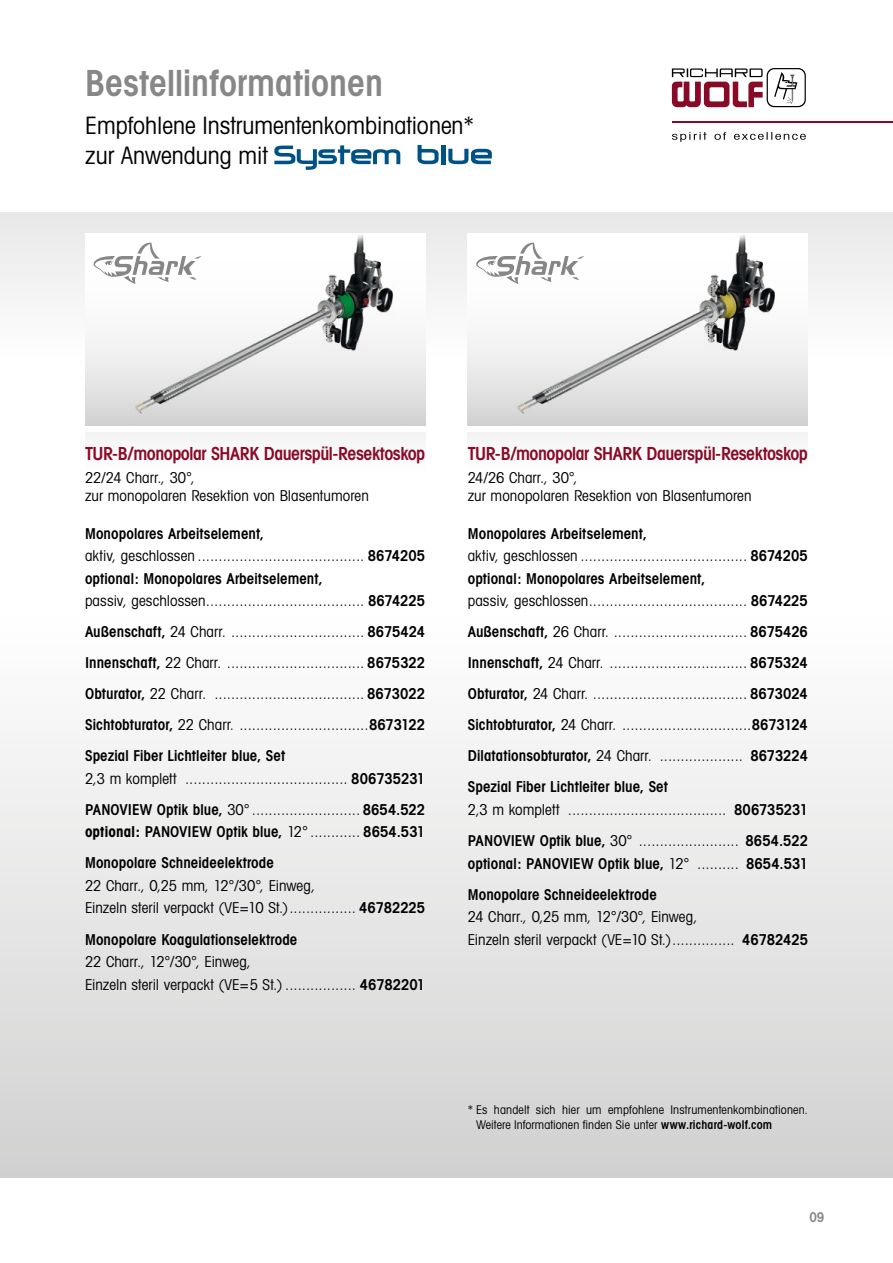
<style>
.page{position:relative;width:893px;height:1263px;background:#fff}
.page>*{position:absolute;margin:0;border:0;box-sizing:border-box;transform-origin:0 0}
.t1{font:600 condensed 36px "Avant Garde";color:#878787}
.t2{font:condensed 24px/29.8px "Avant Garde";color:#000}
.t3{font:600 condensed 18px "Avant Garde";letter-spacing:-.025em;color:#880a26}
.t4{font:condensed 15px/31px "Avant Garde";letter-spacing:.005em;color:#000}
.t5{font:600 condensed 15px/31px "Avant Garde";letter-spacing:.005em;color:#000}
.t6{font:600 condensed 13.5px "Avant Garde";color:#878787}
.t7{font:condensed 12px/15px "Avant Garde";letter-spacing:.01em;color:#000}
.s1{font-weight:600}
.s2{font-weight:700}
.s3{font-weight:400}
</style>
<div class="page">
<svg style="left:0;top:213px;width:893px;height:148px"></svg>
<svg style="left:672px;top:132px;width:134px;height:10px"></svg>
<svg style="left:672px;top:68px;width:134px;height:39px"></svg>
<hr style="left:672px;top:121px;width:221px;height:2px;background:#880a26">
<div style="left:0;top:612px;width:893px;height:566px;background:linear-gradient(to bottom,#fff,#d1d1d0)"></div>
<div style="left:468px;top:234px;width:340px;height:191px;background:linear-gradient(to bottom,#fff,#dcdcdb)"></div>
<div style="left:85px;top:234px;width:340px;height:191px;background:linear-gradient(to bottom,#fff,#dcdcdc)"></div>
<svg style="left:418px;top:145px;width:21px;height:19px"></svg>
<div style="left:441px;top:145px;width:5px;height:19px;background:#005286"></div>
<svg style="left:448px;top:149px;width:44px;height:15px"></svg>
<svg style="left:274px;top:145px;width:126px;height:25px"></svg>
<img style="left:111px;top:234px;width:304px;height:191px">
<img style="left:494px;top:234px;width:303px;height:191px">
<img style="left:0;top:730px;width:1px;height:533px">
<svg style="left:476px;top:243px;width:108px;height:41px"></svg>
<svg style="left:94px;top:243px;width:107px;height:41px"></svg>
<div style="left:468px;top:432px;width:340px;height:40px;background:#f9f9f9"></div>
<div style="left:85px;top:432px;width:340px;height:40px;background:#f9f9f9"></div>
<h1 class="t1" style="left:85px;top:61px;width:300px">Bestellinformationen</h1>
<h2 class="t2" style="left:85px;top:110px;width:391px">Empfohlene Instrumentenkombinationen* zur Anwendung mit</h2>
<p class="t3" style="left:85px;top:443px;width:342px">TUR-B/monopolar SHARK Dauerspül-Resektoskop</p>
<p class="t4" style="left:85px;top:468px;width:285px;line-height:18px">22/24 Charr., 30°,<br>zur monopolaren Resektion von Blasentumoren</p>
<p class="t4" style="left:85px;top:522px;width:342px;line-height:22.5px"><span class="s1">Monopolares Arbeitselement,<br></span>aktiv, geschlossen ........................................ <span class="s1">8674205 optional: Monopolares Arbeitselement,<br></span>passiv, geschlossen...................................... <span class="s1">8674225</span></p>
<p class="t4" style="left:85px;top:616px;width:342px;text-align:justify"><span class="s1">Außenschaft,</span> 24 Charr. ................................ <span class="s1">8675424<br>Innenschaft,</span> 22 Charr. ................................. <span class="s1">8675322<br>Obturator,</span> 22 Charr. .................................... <span class="s1">8673022<br>Sichtobturator,</span> 22 Charr. ...............................<span class="s1">8673122<br>Spezial Fiber Lichtleiter blue, Set</span></p>
<p class="t4" style="left:85px;top:763px;width:342px">2,3 m komplett ....................................... <span class="s1">806735231<br>PANOVIEW Optik blue,</span> 30° .......................... <span class="s1">8654.522</span></p>
<p class="t5" style="left:85px;top:816px;width:342px"><span class="s2">optional:</span> PANOVIEW Optik blue, <span class="s3">12° ............</span> 8654.531<br>Monopolare Schneideelektrode</p>
<p class="t4" style="left:85px;top:874px;width:342px;line-height:22.5px">22 Charr., 0,25 mm, 12°/30°, Einweg,<br>Einzeln steril verpackt (VE=10 St.)................ <span class="s1">46782225</span></p>
<p class="t5" style="left:85px;top:923px;width:214px">Monopolare Koagulationselektrode</p>
<p class="t4" style="left:85px;top:950px;width:342px;line-height:22.5px">22 Charr., 12°/30°, Einweg,<br>Einzeln steril verpackt (VE=5 St.) ................. <span class="s1">46782201</span></p>
<p class="t3" style="left:468px;top:443px;width:342px">TUR-B/monopolar SHARK Dauerspül-Resektoskop</p>
<p class="t4" style="left:468px;top:468px;width:285px;line-height:18px">24/26 Charr., 30°,<br>zur monopolaren Resektion von Blasentumoren</p>
<p class="t4" style="left:468px;top:522px;width:342px;line-height:22.5px"><span class="s1">Monopolares Arbeitselement,<br></span>aktiv, geschlossen ........................................ <span class="s1">8674205 optional: Monopolares Arbeitselement,<br></span>passiv, geschlossen...................................... <span class="s1">8674225</span></p>
<p class="t4" style="left:468px;top:616px;width:342px;text-align:justify"><span class="s1">Außenschaft,</span> 26 Charr. ................................ <span class="s1">8675426<br>Innenschaft,</span> 24 Charr. ................................. <span class="s1">8675324<br>Obturator,</span> 24 Charr. ..................................... <span class="s1">8673024<br>Sichtobturator,</span> 24 Charr. ...............................<span class="s1">8673124<br>Dilatationsobturator,</span> 24 Charr. .................... <span class="s1">8673224<br>Spezial Fiber Lichtleiter blue, Set</span></p>
<p class="t4" style="left:468px;top:794px;width:342px">2,3 m komplett ...................................... <span class="s1">806735231<br>PANOVIEW Optik blue,</span> 30° ........................ <span class="s1">8654.522</span></p>
<p class="t5" style="left:468px;top:847px;width:342px">optional: PANOVIEW Optik blue, <span class="s3">12° ..........</span> 8654.531<br>Monopolare Schneideelektrode</p>
<p class="t4" style="left:468px;top:905px;width:342px;line-height:22.5px">24 Charr., 0,25 mm, 12°/30°, Einweg,<br>Einzeln steril verpackt (VE=10 St.)............... <span class="s1">46782425</span></p>
<p class="t7" style="left:476px;top:1102px;width:333px;text-indent:-9px">* Es handelt sich hier um empfohlene Instrumentenkombinationen.<br>Weitere Informationen finden Sie unter <span class="s1">www.richard-wolf.com</span></p>
<p class="t6" style="left:809px;top:1209px;width:17px">09</p>
</div>
